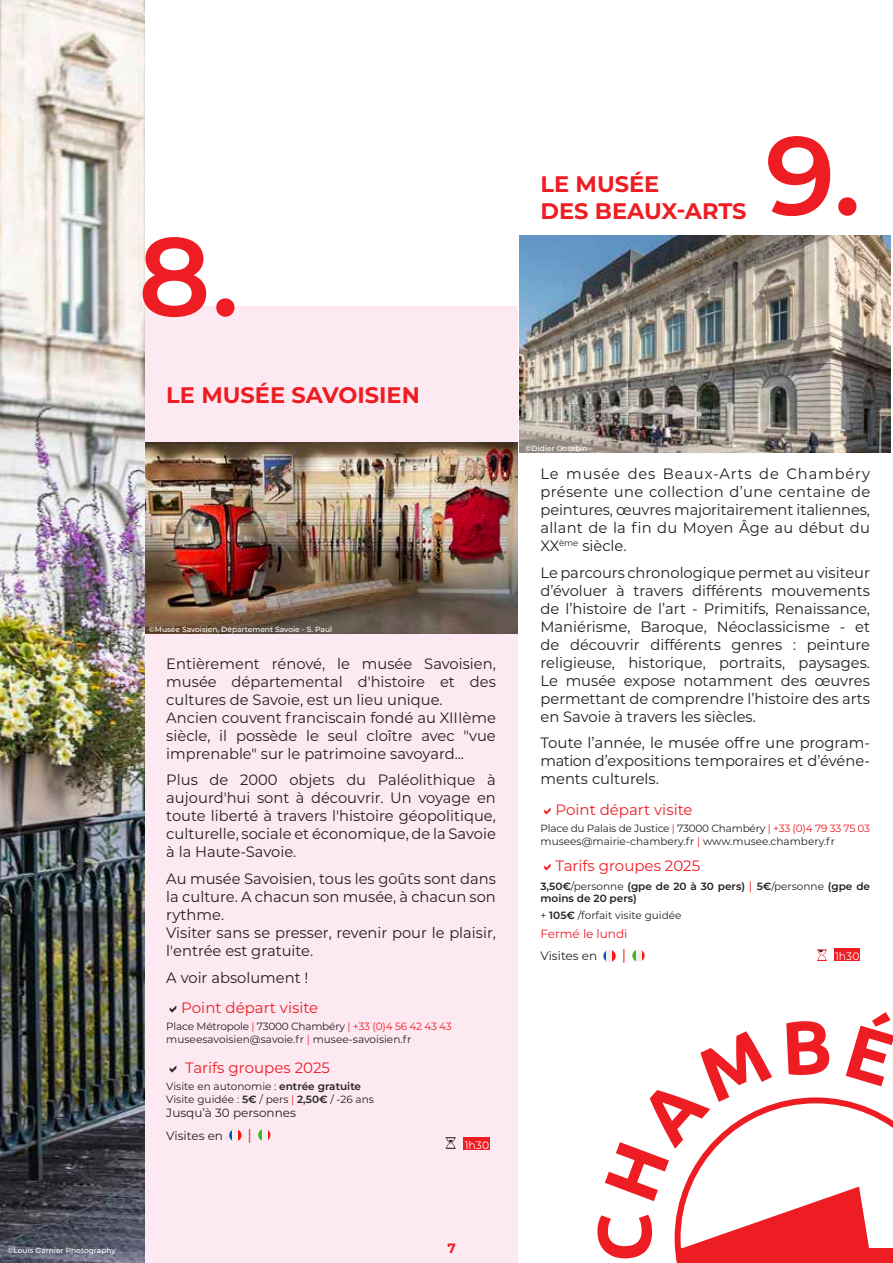
<style>
.page{position:relative;width:893px;height:1263px;background:#fff}
.page>*{position:absolute;margin:0;border:0;box-sizing:border-box;transform-origin:0 0}
.t1{font:600 111.15px "Montserrat";color:#ee1d23}
.t2{font:700 22.5px/27px "Montserrat";color:#ee1d23}
.t3{font:15px/18px "Montserrat";color:#231f20;text-align:justify}
.t4{font:15px "Montserrat";color:#ee1d23}
.t5{font:700 13.5px "Montserrat";color:#ee1d23}
.t6{font:12px/22.2px "Montserrat";color:#231f20}
.t7{font:12px "Montserrat";color:#ee1d23}
.t8{font:10.8px "Montserrat";color:#fff}
.t9{font:10.5px/12.6px "Montserrat";color:#231f20}
.t10{font:600 10.5px/12.6px "Montserrat";color:#231f20}
.t11{font:500 7.5px "Montserrat";color:#fff}
.s1{color:#ee1d23}
.s2{font-weight:600}
.s3{font-weight:400}
.s4{font-weight:400;font-size:12px;color:#ee1d23}
</style>
<div class="page">
<svg style="left:597px;top:1012px;width:296px;height:251px"></svg>
<div style="left:145px;top:306px;width:372px;height:957px;background:#fce9f1"></div>
<svg style="left:229px;top:1130px;width:3px;height:11px"></svg>
<div style="left:232px;top:1129px;width:6px;height:12px;background:#f0f0f0"></div>
<svg style="left:238px;top:1130px;width:3px;height:11px"></svg>
<svg style="left:267px;top:1129px;width:3px;height:12px"></svg>
<div style="left:261px;top:1129px;width:6px;height:12px;background:#f0f0f0"></div>
<svg style="left:258px;top:1130px;width:3px;height:10px"></svg>
<svg style="left:446px;top:1137px;width:10px;height:12px"></svg>
<div style="left:464px;top:1137px;width:26px;height:13px;background:#ee1d23"></div>
<img style="left:145px;top:442px;width:372px;height:192px">
<img style="left:0;top:0;width:145px;height:1263px">
<svg style="left:603px;top:951px;width:3px;height:10px"></svg>
<div style="left:606px;top:950px;width:7px;height:12px;background:#f0f0f0"></div>
<svg style="left:613px;top:951px;width:3px;height:10px"></svg>
<svg style="left:642px;top:950px;width:3px;height:11px"></svg>
<div style="left:635px;top:949px;width:7px;height:13px;background:#f0f0f0"></div>
<svg style="left:632px;top:950px;width:3px;height:11px"></svg>
<div style="left:834px;top:948px;width:26px;height:13px;background:#ee1d23"></div>
<img style="left:519px;top:235px;width:372px;height:218px">
<svg style="left:817px;top:949px;width:10px;height:12px"></svg>
<h1 class="t1" style="left:138px;top:198px;width:102px">8.</h1>
<h2 class="t2" style="left:166px;top:381px;width:255px">LE MUSÉE SAVOISIEN</h2>
<p class="t11" style="left:149px;top:624px;width:185px">©Musée Savoisien, Département Savoie - S. Paul</p>
<p class="t3" style="left:166px;top:654px;width:331px;text-align:left">Entièrement rénové, le musée Savoisien, musée départemental d'histoire et des cultures de Savoie, est un lieu unique.<br>Ancien couvent franciscain fondé au XIIIème siècle, il possède le seul cloître avec "vue imprenable" sur le patrimoine savoyard...</p>
<p class="t3" style="left:166px;top:771px;width:331px">Plus de 2000 objets du Paléolithique à aujourd'hui sont à découvrir. Un voyage en toute liberté à travers l'histoire géopolitique, culturelle, sociale et économique, de la Savoie à la Haute-Savoie.</p>
<p class="t3" style="left:166px;top:869px;width:331px;text-align:left">Au musée Savoisien, tous les goûts sont dans la culture. A chacun son musée, à chacun son rythme.<br>Visiter sans se presser, revenir pour le plaisir, l'entrée est gratuite.</p>
<p class="t3" style="left:166px;top:968px;width:144px">A voir absolument !</p>
<p class="t4" style="left:181px;top:997px;width:139px">Point départ visite</p>
<p class="t9" style="left:166px;top:1020px;width:287px">Place Métropole <span class="s1">|</span> 73000 Chambéry <span class="s1">| +33 (0)4 56 42 43 43 </span>museesavoisien@savoie.fr <span class="s1">|</span> musee-savoisien.fr</p>
<p class="t4" style="left:185px;top:1058px;width:146px">Tarifs groupes 2025</p>
<p class="t9" style="left:166px;top:1080px;width:209px">Visite en autonomie : <span class="s2">entrée gratuite<br></span>Visite guidée : <span class="s2">5€</span> / pers <span class="s1">|</span> <span class="s2">2,50€</span> / -26 ans</p>
<p class="t6" style="left:166px;top:1101px;width:131px">Jusqu’à 30 personnes<br>Visites en</p>
<p class="t4" style="left:248px;top:1124px;width:6px">|</p>
<p class="t8" style="left:465px;top:1138px;width:26px">1h30</p>
<h2 class="t2" style="left:540px;top:169px;width:208px">LE MUSÉE<br>DES BEAUX-ARTS</h2>
<h1 class="t1" style="left:765px;top:97px;width:97px">9.</h1>
<p class="t11" style="left:526px;top:443px;width:64px">©Didier Gourbin</p>
<p class="t3" style="left:540px;top:465px;width:331px">Le musée des Beaux-Arts de Chambéry présente une collection d’une centaine de peintures, œuvres majoritairement italiennes, allant de la fin du Moyen Âge au début du XX<sup>ème</sup> siècle.</p>
<p class="t3" style="left:540px;top:563px;width:331px">Le parcours chronologique permet au visiteur d’évoluer à travers différents mouvements de l’histoire de l’art - Primitifs, Renaissance, Maniérisme, Baroque, Néoclassicisme - et de découvrir différents genres : peinture religieuse, historique, portraits, paysages.<br>Le musée expose notamment des œuvres permettant de comprendre l’histoire des arts en Savoie à travers les siècles.</p>
<p class="t3" style="left:540px;top:734px;width:331px">Toute l’année, le musée offre une program&shy;mation d’expositions temporaires et d’événe&shy;ments culturels.</p>
<p class="t4" style="left:555px;top:799px;width:139px">Point départ visite</p>
<p class="t9" style="left:540px;top:822px;width:331px">Place du Palais de Justice <span class="s1">|</span> 73000 Chambéry <span class="s1">| +33 (0)4 79 33 75 03 </span>musees@mairie-chambery.fr <span class="s1">|</span> www.musee.chambery.fr</p>
<p class="t4" style="left:555px;top:855px;width:146px">Tarifs groupes 2025</p>
<p class="t10" style="left:540px;top:879px;width:331px">3,50€<span class="s3">/personne</span> (gpe de 20 à 30 pers) <span class="s4">|</span> 5€<span class="s3">/personne</span> (gpe de moins de 20 pers)</p>
<p class="t9" style="left:540px;top:909px;width:143px">+ <span class="s2">105€</span> /forfait visite guidée</p>
<p class="t7" style="left:540px;top:925px;width:88px">Fermé le lundi</p>
<p class="t6" style="left:540px;top:944px;width:58px">Visites en</p>
<p class="t4" style="left:622px;top:944px;width:6px">|</p>
<p class="t8" style="left:835px;top:949px;width:26px">1h30</p>
<p class="t11" style="left:7px;top:1244px;width:110px">©Louis Garnier Photography</p>
<p class="t5" style="left:448px;top:1238px;width:10px">7</p>
</div>
